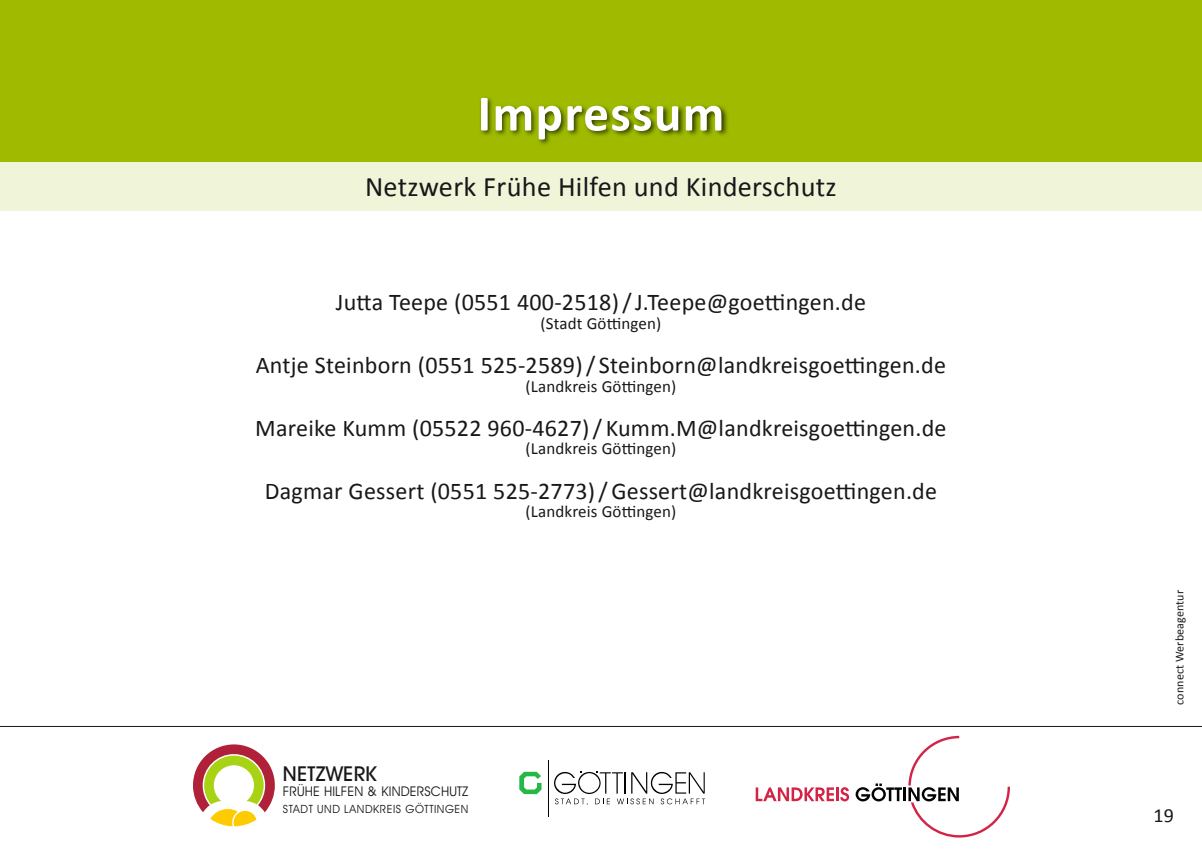
<style>
.page{position:relative;width:1202px;height:851px;background:#fff}
.page>*{position:absolute;margin:0;border:0;box-sizing:border-box;transform-origin:0 0}
.t1{font:700 51.2px "Calibri";letter-spacing:.025em;color:#fff}
.t2{font:28.2px "Calibri";letter-spacing:.01em;color:#171818}
.t3{font:24px "Calibri";letter-spacing:.01em;color:#171818}
.t4{font:500 20.6px "Avant Garde IT Cby BT";letter-spacing:.01em;color:#171818}
.t5{font:20px "Calibri";color:#171818}
.t6{font:17px "Calibri";letter-spacing:.01em;color:#171818}
.t7{font:13.4px "Avant Garde IT Cby BT";letter-spacing:.01em;color:#171818}
.t8{font:12px "Calibri";letter-spacing:.01em;color:#171818}
.t9{font:11.4px "Avant Garde IT Cby BT";letter-spacing:.05em;color:#171818}
</style>
<div class="page">
<svg style="left:0;top:726px;width:1202px;height:112px"></svg>
<div style="left:0;top:92px;width:1202px;height:118px;background:#f0f4d9"></div>
<div style="left:0;top:0;width:1202px;height:161px;background:#a0ba00"></div>
<img style="left:480px;top:97px;width:248px;height:48px">
<svg style="left:193px;top:744px;width:82px;height:82px"></svg>
<svg style="left:756px;top:787px;width:78px;height:14px"></svg>
<hr style="left:836px;top:787px;width:3px;height:14px;background:#d32447">
<svg style="left:840px;top:787px;width:9px;height:14px"></svg>
<svg style="left:856px;top:783px;width:46px;height:18px"></svg>
<hr style="left:903px;top:787px;width:3px;height:14px;background:#030303">
<svg style="left:908px;top:735px;width:102px;height:102px"></svg>
<svg style="left:519px;top:771px;width:22px;height:23px"></svg>
<svg style="left:554px;top:771px;width:151px;height:33px"></svg>
<hr style="left:548px;top:759px;width:1px;height:57px;background:#030303">
<h1 class="t1" style="left:477px;top:82px;width:248px">Impressum</h1>
<p class="t2" style="left:365px;top:169px;width:473px">Netzwerk Frühe Hilfen und Kinderschutz</p>
<p class="t3" style="left:336px;top:287px;width:532px">Jutta Teepe (0551 400-2518) / J.Teepe@goettingen.de</p>
<p class="t6" style="left:540px;top:312px;width:122px">(Stadt Göttingen)</p>
<p class="t3" style="left:256px;top:350px;width:692px">Antje Steinborn (0551 525-2589) / Steinborn@landkreisgoettingen.de</p>
<p class="t6" style="left:525px;top:375px;width:152px">(Landkreis Göttingen)</p>
<p class="t3" style="left:255px;top:413px;width:693px">Mareike Kumm (05522 960-4627) / Kumm.M@landkreisgoettingen.de</p>
<p class="t6" style="left:525px;top:438px;width:152px">(Landkreis Göttingen)</p>
<p class="t3" style="left:265px;top:476px;width:674px">Dagmar Gessert (0551 525-2773) / Gessert@landkreisgoettingen.de</p>
<p class="t6" style="left:525px;top:501px;width:152px">(Landkreis Göttingen)</p>
<p class="t4" style="left:283px;top:761px;width:95px">NETZWERK</p>
<p class="t7" style="left:283px;top:782px;width:187px">FRÜHE HILFEN &amp; KINDERSCHUTZ</p>
<p class="t9" style="left:283px;top:802px;width:187px">STADT UND LANDKREIS GÖTTINGEN</p>
<p class="t8" style="left:1172px;top:704px;width:116px;rotate:-90deg">connect Werbeagentur</p>
<p class="t5" style="left:1153px;top:802px;width:22px">19</p>
</div>
